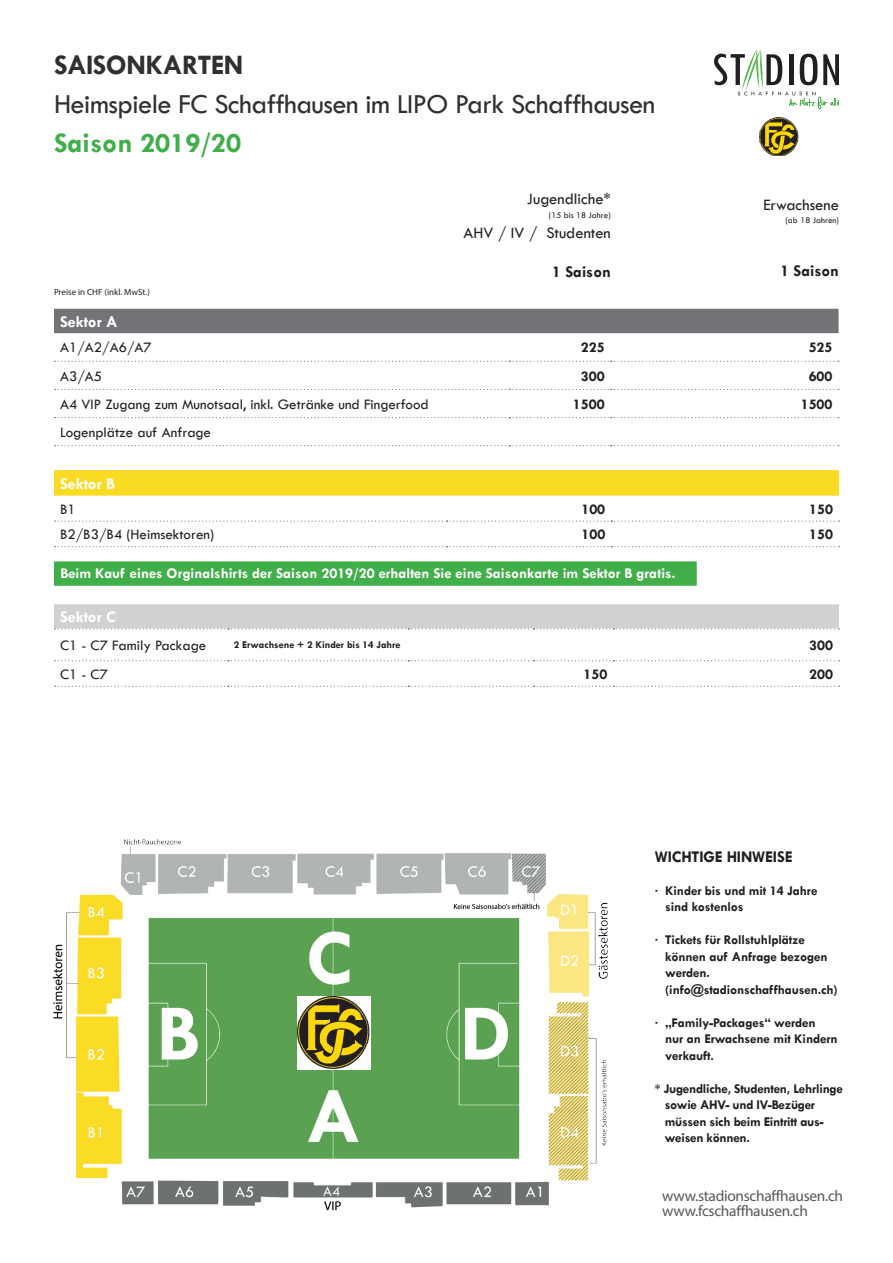
<style>
.page{position:relative;width:893px;height:1263px;background:#fff}
.page>*{position:absolute;margin:0;border:0;box-sizing:border-box;transform-origin:0 0}
.t1{font:28.5px/39px "Tw Cen";letter-spacing:-.02em;color:#312f30}
.t2{font:16.5px "Tw Cen";color:#231f20}
.t3{font:700 16.5px "Tw Cen";letter-spacing:-.01em;color:#231f20}
.t4{font:700 16.5px "Tw Cen";color:#fff}
.t5{font:15.45px/15px "Myriad Pro";letter-spacing:-.02em;color:#57585a}
.t6{font:15px "Tw Cen";color:#231f20}
.t7{font:700 15px "Tw Cen";color:#fff}
.t8{font:700 15px "Tw Cen";color:#231f20}
.t9{font:700 13.5px/16.5px "Tw Cen";letter-spacing:-.01em;color:#231f20}
.t10{font:700 10.5px "Tw Cen";color:#231f20}
.t11{font:9px "Tw Cen";color:#231f20}
.t12{font:9px "Myriad Pro";color:#231f20}
.s1{font-weight:700}
.s2{font-weight:700;color:#40ae49}
</style>
<div class="page">
<div style="left:55px;top:562px;width:641px;height:23px;background:#40ae49"></div>
<div style="left:54px;top:561px;width:643px;height:25px;border:2px solid #40ae49"></div>
<img style="left:52px;top:839px;width:556px;height:372px">
<img style="left:298px;top:996px;width:73px;height:74px">
<div style="left:694px;top:33px;width:165px;height:79px;border:1px solid #fff;border-radius:4px"></div>
<svg style="left:714px;top:49px;width:125px;height:60px"></svg>
<div style="left:54px;top:309px;width:784px;height:24px;background:#727477"></div>
<svg style="left:55px;top:361px;width:784px;height:1px"></svg>
<svg style="left:55px;top:389px;width:784px;height:1px"></svg>
<svg style="left:55px;top:417px;width:784px;height:1px"></svg>
<svg style="left:55px;top:445px;width:784px;height:1px"></svg>
<svg style="left:54px;top:470px;width:785px;height:26px;background:#fadb28"></svg>
<svg style="left:55px;top:521px;width:784px;height:1px"></svg>
<svg style="left:55px;top:546px;width:784px;height:1px"></svg>
<img style="left:759px;top:117px;width:40px;height:39px">
<svg style="left:55px;top:686px;width:784px;height:1px"></svg>
<svg style="left:54px;top:604px;width:785px;height:25px;background:#d0d1d3"></svg>
<svg style="left:55px;top:660px;width:784px;height:1px"></svg>
<p class="t1" style="left:54px;top:45px;width:603px"><span class="s1">SAISONKARTEN<br></span>Heimspiele FC Schaffhausen im LIPO Park Schaffhausen<br><span class="s2">Saison 2019/20</span></p>
<p class="t2" style="left:527px;top:189px;width:85px">Jugendliche*</p>
<p class="t11" style="left:549px;top:209px;width:63px">(15 bis 18 Jahre)</p>
<p class="t2" style="left:464px;top:222px;width:149px">AHV / IV / Studenten</p>
<p class="t3" style="left:552px;top:262px;width:60px">1 Saison</p>
<p class="t2" style="left:763px;top:194px;width:77px">Erwachsene</p>
<p class="t11" style="left:785px;top:215px;width:55px">(ab 18 Jahren)</p>
<p class="t3" style="left:780px;top:261px;width:60px">1 Saison</p>
<p class="t12" style="left:54px;top:287px;width:98px">Preise in CHF (inkl. MwSt.)</p>
<p class="t4" style="left:60px;top:311px;width:59px">Sektor A</p>
<p class="t6" style="left:60px;top:339px;width:93px">A1/A2/A6/A7</p>
<p class="t8" style="left:581px;top:339px;width:25px">225</p>
<p class="t8" style="left:809px;top:339px;width:25px">525</p>
<p class="t6" style="left:60px;top:367px;width:44px">A3/A5</p>
<p class="t8" style="left:581px;top:367px;width:25px">300</p>
<p class="t8" style="left:809px;top:367px;width:25px">600</p>
<p class="t6" style="left:60px;top:395px;width:370px">A4 VIP Zugang zum Munotsaal, inkl. Getränke und Fingerfood</p>
<p class="t8" style="left:573px;top:395px;width:33px">1500</p>
<p class="t8" style="left:801px;top:395px;width:33px">1500</p>
<p class="t6" style="left:60px;top:423px;width:153px">Logenplätze auf Anfrage</p>
<p class="t4" style="left:60px;top:473px;width:57px">Sektor B</p>
<p class="t6" style="left:60px;top:500px;width:17px">B1</p>
<p class="t8" style="left:581px;top:500px;width:25px">100</p>
<p class="t8" style="left:809px;top:500px;width:25px">150</p>
<p class="t6" style="left:60px;top:525px;width:156px">B2/B3/B4 (Heimsektoren)</p>
<p class="t8" style="left:581px;top:525px;width:25px">100</p>
<p class="t8" style="left:809px;top:525px;width:25px">150</p>
<p class="t7" style="left:60px;top:564px;width:616px">Beim Kauf eines Orginalshirts der Saison 2019/20 erhalten Sie eine Saisonkarte im Sektor B gratis.</p>
<p class="t4" style="left:60px;top:607px;width:57px">Sektor C</p>
<p class="t6" style="left:60px;top:636px;width:148px">C1 - C7 Family Package</p>
<p class="t10" style="left:234px;top:639px;width:168px">2 Erwachsene + 2 Kinder bis 14 Jahre</p>
<p class="t8" style="left:809px;top:636px;width:25px">300</p>
<p class="t6" style="left:60px;top:665px;width:49px">C1 - C7</p>
<p class="t8" style="left:583px;top:665px;width:25px">150</p>
<p class="t8" style="left:809px;top:665px;width:25px">200</p>
<p class="t3" style="left:655px;top:847px;width:139px">WICHTIGE HINWEISE</p>
<p class="t9" style="left:665px;top:882px;width:154px;text-indent:-10px">· Kinder bis und mit 14 Jahre sind kostenlos</p>
<p class="t9" style="left:665px;top:931px;width:174px;text-indent:-10px">· Tickets für Rollstuhlplätze können auf Anfrage bezogen werden. (info@stadionschaffhausen.ch)</p>
<p class="t9" style="left:665px;top:1014px;width:174px;text-indent:-10px">· „Family-Packages“ werden<br>nur an Erwachsene mit Kindern verkauft.</p>
<p class="t9" style="left:665px;top:1080px;width:180px;text-indent:-10px">* Jugendliche, Studenten, Lehrlinge sowie AHV- und IV-Bezüger müssen sich beim Eintritt aus&shy;weisen können.</p>
<p class="t5" style="left:662px;top:1188px;width:182px">www.stadionschaffhausen.ch www.fcschaffhausen.ch</p>
</div>
